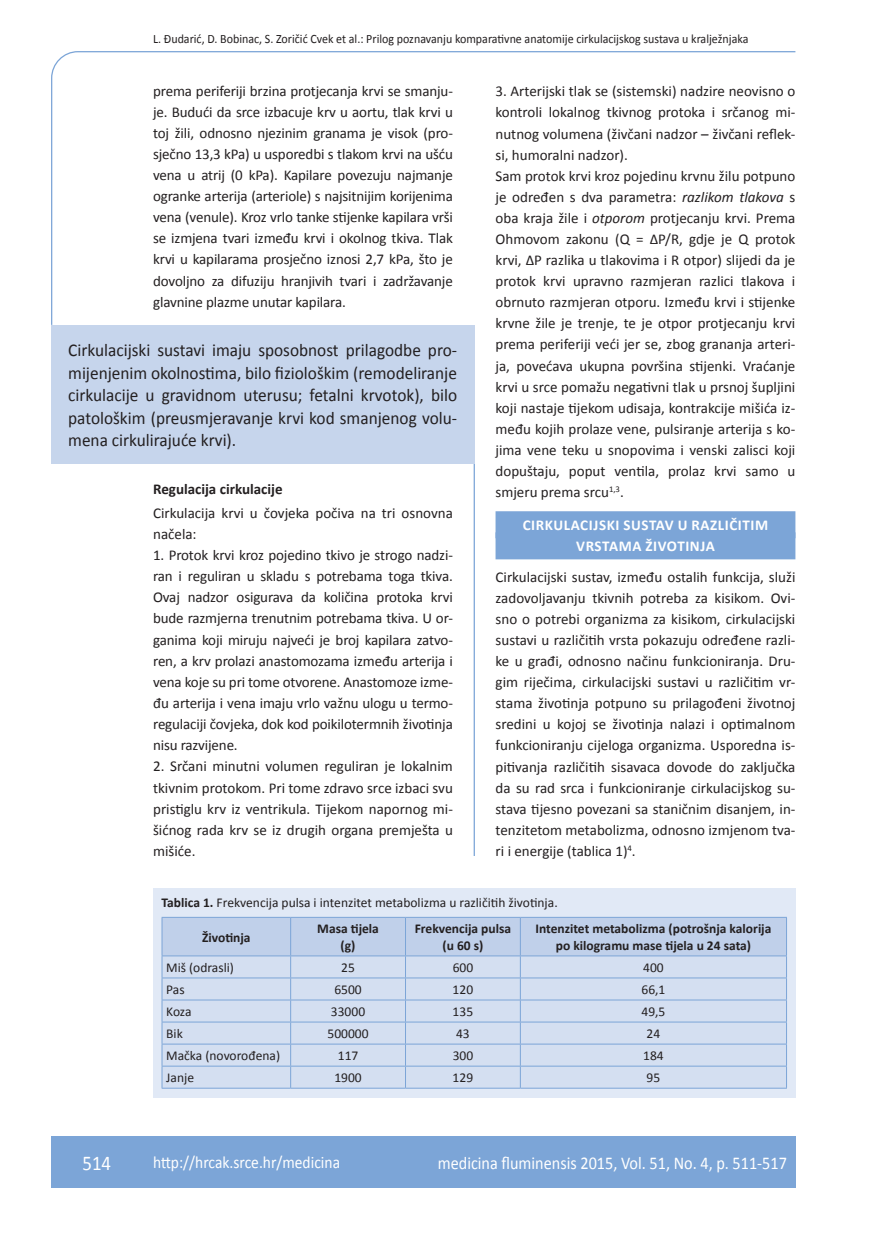
<style>
.page{position:relative;width:872px;height:1234px;background:#fff}
.page>*{position:absolute;margin:0;border:0;box-sizing:border-box;transform-origin:0 0}
.t1{font:21px "Calibri";color:#fff;scale:.9 1}
.t2{font:18px/22.5px "Calibri";color:#231f20;text-align:justify;scale:.96 1}
.t3{font:18px "Calibri";color:#fff;scale:.9 1}
.t4{font:17.25px "Calibri";color:#fff;scale:.9 1}
.t5{font:15px/21.1px "Calibri";color:#231f20;text-align:justify}
.t6{font:700 15px/21.1px "Calibri";letter-spacing:.04em;color:#fff}
.t7{font:700 15px "Calibri";color:#231f20}
.t8{font:13.5px "Calibri";color:#231f20}
.t9{font:700 13.5px/16.5px "Calibri";color:#231f20;text-align:center}
.t10{font:12.75px "Calibri";color:#231f20;scale:.94 1}
.s1{font-style:italic}
.s2{font-weight:700}
</style>
<div class="page">
<svg style="left:51px;top:51px;width:745px;height:274px"></svg>
<hr style="left:473px;top:325px;width:2px;height:530px;background:#7ca5d7">
<div style="left:51px;top:1135px;width:744px;height:51px;background:#7ca5d7"></div>
<div style="left:495px;top:511px;width:300px;height:27px;background:#7ca5d7"></div>
<div style="left:495px;top:532px;width:300px;height:27px;background:#7ca5d7"></div>
<div style="left:153px;top:887px;width:642px;height:210px;background:#e1e9f6"></div>
<hr style="left:162px;top:916px;width:129px;height:1px;background:#7ca5d7">
<hr style="left:291px;top:916px;width:114px;height:1px;background:#7ca5d7">
<hr style="left:405px;top:916px;width:115px;height:1px;background:#7ca5d7">
<hr style="left:520px;top:916px;width:267px;height:1px;background:#7ca5d7">
<svg style="left:162px;top:917px;width:625px;height:170px"></svg>
<hr style="left:162px;top:1087px;width:129px;height:1px;background:#7ca5d7">
<hr style="left:291px;top:1087px;width:114px;height:1px;background:#7ca5d7">
<hr style="left:405px;top:1087px;width:115px;height:1px;background:#7ca5d7">
<hr style="left:520px;top:1087px;width:267px;height:1px;background:#7ca5d7">
<div style="left:51px;top:325px;width:423px;height:138px;background:#c6d5ec"></div>
<p class="t10" style="left:153px;top:30px;width:635px">L. Đudarić, D. Bobinac, S. Zoričić Cvek et al.: Prilog poznavanju komparativne anatomije cirkulacijskog sustava u kralježnjaka</p>
<p class="t5" style="left:153px;top:80px;width:301px">prema periferiji brzina protjecanja krvi se smanju&shy;je. Budući da srce izbacuje krv u aortu, tlak krvi u toj žili, odnosno njezinim granama je visok (pro&shy;sječno 13,3 kPa) u usporedbi s tlakom krvi na ušću vena u atrij (0 kPa). Kapilare povezuju najmanje ogranke arterija (arteriole) s najsitnijim korijenima vena (venule). Kroz vrlo tanke stijenke kapilara vrši se izmjena tvari između krvi i okolnog tkiva. Tlak krvi u kapilarama prosječno iznosi 2,7 kPa, što je dovoljno za difuziju hranjivih tvari i zadržavanje glavnine plazme unutar kapilara.</p>
<p class="t5" style="left:495px;top:80px;width:301px;text-align:left">3. Arterijski tlak se (sistemski) nadzire neovisno o kontroli lokalnog tkivnog protoka i srčanog mi&shy;nutnog volumena (živčani nadzor – živčani reflek&shy;si, humoralni nadzor).<br>Sam protok krvi kroz pojedinu krvnu žilu potpuno je određen s dva parametra: <span class="s1">razlikom tlakova</span> s oba kraja žile i <span class="s1">otporom</span> protjecanju krvi. Prema Ohmovom zakonu (Q = ∆P/R, gdje je Q protok krvi, ∆P razlika u tlakovima i R otpor) slijedi da je protok krvi upravno razmjeran razlici tlakova i obrnuto razmjeran otporu. Između krvi i stijenke krvne žile je trenje, te je otpor protjecanju krvi prema periferiji veći jer se, zbog grananja arteri&shy;ja, povećava ukupna površina stijenki. Vraćanje krvi u srce pomažu negativni tlak u prsnoj šupljini koji nastaje tijekom udisaja, kontrakcije mišića iz&shy;među kojih prolaze vene, pulsiranje arterija s ko&shy;jima vene teku u snopovima i venski zalisci koji dopuštaju, poput ventila, prolaz krvi samo u smjeru prema srcu<sup>1,3</sup>.</p>
<p class="t6" style="left:576px;top:513px;width:191px;text-indent:-54px">Cirku lacijski sustav u različitim vrstama</p>
<p class="t2" style="left:68px;top:338px;width:406px">Cirkulacijski sustavi imaju sposobnost prilagodbe pro&shy;mijenjenim okolnostima, bilo fiziološkim (remodeliranje cirkulacije u gravidnom uterusu; fetalni krvotok), bilo patološkim (preusmjeravanje krvi kod smanjenog volu&shy;mena cirkulirajuće krvi).</p>
<p class="t7" style="left:153px;top:479px;width:131px">Regulacija cirkulacije</p>
<p class="t5" style="left:153px;top:501px;width:301px">Cirkulacija krvi u čovjeka počiva na tri osnovna načela:</p>
<p class="t5" style="left:153px;top:543px;width:301px">1. Protok krvi kroz pojedino tkivo je strogo nadzi&shy;ran i reguliran u skladu s potrebama toga tkiva.<br>Ovaj nadzor osigurava da količina protoka krvi bude razmjerna trenutnim potrebama tkiva. U or&shy;ganima koji miruju najveći je broj kapilara zatvo&shy;ren, a krv prolazi anastomozama između arterija i vena koje su pri tome otvorene. Anastomoze izme&shy;đu arterija i vena imaju vrlo važnu ulogu u termo&shy;regulaciji čovjeka, dok kod poikilotermnih životinja nisu razvijene.</p>
<p class="t5" style="left:153px;top:755px;width:301px">2. Srčani minutni volumen reguliran je lokalnim tkivnim protokom. Pri tome zdravo srce izbaci svu pristiglu krv iz ventrikula. Tijekom napornog mi&shy;šićnog rada krv se iz drugih organa premješta u mišiće.</p>
<p class="t6" style="left:645px;top:534px;width:69px">životinja</p>
<p class="t5" style="left:495px;top:565px;width:301px">Cirkulacijski sustav, između ostalih funkcija, služi zadovoljavanju tkivnih potreba za kisikom. Ovi&shy;sno o potrebi organizma za kisikom, cirkulacijski sustavi u različitih vrsta pokazuju određene razli&shy;ke u građi, odnosno načinu funkcioniranja. Dru&shy;gim riječima, cirkulacijski sustavi u različitim vr&shy;stama životinja potpuno su prilagođeni životnoj sredini u kojoj se životinja nalazi i optimalnom funkcioniranju cijeloga organizma. Usporedna is&shy;pitivanja različitih sisavaca dovode do zaključka da su rad srca i funkcioniranje cirkulacijskog su&shy;stava tijesno povezani sa staničnim disanjem, in&shy;tenzitetom metabolizma, odnosno izmjenom tva&shy;ri i energije (tablica 1)<sup>4</sup>.</p>
<p class="t8" style="left:162px;top:893px;width:397px"><span class="s2">Tablica 1.</span> Frekvencija pulsa i intenzitet metabolizma u različitih životinja.</p>
<p class="t9" style="left:202px;top:928px;width:50px">Životinja</p>
<p class="t9" style="left:317px;top:919px;width:63px">Masa tijela (g)</p>
<p class="t9" style="left:415px;top:919px;width:98px">Frekvencija pulsa (u 60 s)</p>
<p class="t9" style="left:535px;top:919px;width:237px">Intenzitet metabolizma (potrošnja kalorija po kilogramu mase tijela u 24 sata)</p>
<p class="t8" style="left:166px;top:958px;width:69px">Miš (odrasli)</p>
<p class="t8" style="left:341px;top:958px;width:15px">25</p>
<p class="t8" style="left:452px;top:958px;width:22px">600</p>
<p class="t8" style="left:643px;top:958px;width:22px">400</p>
<p class="t8" style="left:166px;top:980px;width:20px">Pas</p>
<p class="t8" style="left:334px;top:980px;width:29px">6500</p>
<p class="t8" style="left:452px;top:980px;width:22px">120</p>
<p class="t8" style="left:641px;top:980px;width:25px">66,1</p>
<p class="t8" style="left:166px;top:1002px;width:27px">Koza</p>
<p class="t8" style="left:331px;top:1002px;width:36px">33000</p>
<p class="t8" style="left:452px;top:1002px;width:22px">135</p>
<p class="t8" style="left:641px;top:1002px;width:25px">49,5</p>
<p class="t8" style="left:166px;top:1025px;width:18px">Bik</p>
<p class="t8" style="left:327px;top:1025px;width:43px">500000</p>
<p class="t8" style="left:456px;top:1025px;width:15px">43</p>
<p class="t8" style="left:646px;top:1025px;width:15px">24</p>
<p class="t8" style="left:166px;top:1047px;width:115px">Mačka (novorođena)</p>
<p class="t8" style="left:338px;top:1047px;width:22px">117</p>
<p class="t8" style="left:452px;top:1047px;width:22px">300</p>
<p class="t8" style="left:643px;top:1047px;width:22px">184</p>
<p class="t8" style="left:166px;top:1069px;width:29px">Janje</p>
<p class="t8" style="left:334px;top:1069px;width:29px">1900</p>
<p class="t8" style="left:452px;top:1069px;width:22px">129</p>
<p class="t8" style="left:646px;top:1069px;width:15px">95</p>
<h1 class="t1" style="left:82px;top:1149px;width:33px">514</h1>
<p class="t4" style="left:153px;top:1150px;width:209px">http://hrcak.srce.hr/medicina</p>
<p class="t3" style="left:438px;top:1151px;width:389px">medicina fluminensis 2015, Vol. 51, No. 4, p. 511-517</p>
</div>
